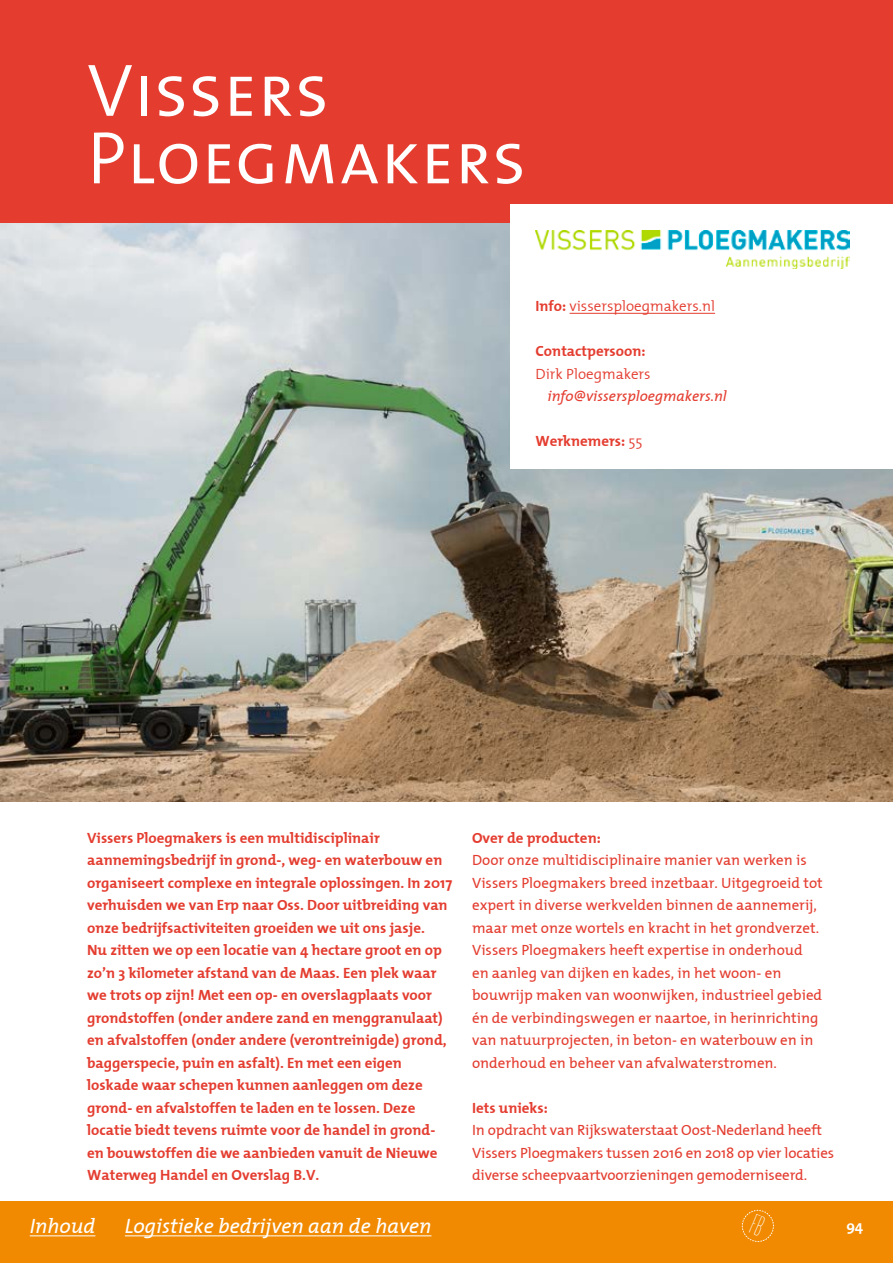
<style>
.page{position:relative;width:893px;height:1263px;background:#fff}
.page>*{position:absolute;margin:0;border:0;box-sizing:border-box;transform-origin:0 0}
.t1{font:75px/67.5px "The Mix Semi Light Caps";color:#fff}
.t2{font:italic 21px "The Mix";color:#fff}
.t3{font:700 15px/22.5px "The Mix";color:#e43d30}
.t4{font:15px/22.5px "The Mix";color:#e43d30}
.t5{font:300 15px "The Mix";color:#e43d30}
.t6{font:italic 15px "The Mix";color:#e43d30}
.t7{font:700 15px "The Mix";color:#fff}
.s1{font-weight:700}
.s2{font-weight:300}
</style>
<div class="page">
<img style="left:0;top:222px;width:893px;height:579px">
<div style="left:0;top:0;width:893px;height:222px;background:#e43d30"></div>
<div style="left:510px;top:204px;width:383px;height:265px;background:#fff"></div>
<hr style="left:570px;top:313px;width:145px;height:1px;background:#e43d30">
<img style="left:535px;top:230px;width:315px;height:39px">
<div style="left:0;top:1201px;width:893px;height:62px;background:#f18a00"></div>
<hr style="left:125px;top:1235px;width:306px;height:1px;background:#fff">
<hr style="left:30px;top:1235px;width:65px;height:1px;background:#fff">
<svg style="left:741px;top:1209px;width:34px;height:34px"></svg>
<h1 class="t1" style="left:87px;top:54px;width:441px">Vissers<br>Ploegmakers</h1>
<p class="t5" style="left:535px;top:294px;width:181px"><span class="s1">Info:</span> vissersploegmakers.nl</p>
<p class="t3" style="left:535px;top:339px;width:112px">Contactpersoon:</p>
<p class="t5" style="left:535px;top:361px;width:117px">Dirk Ploegmakers</p>
<p class="t6" style="left:547px;top:383px;width:181px">info@vissersploegmakers.nl</p>
<p class="t3" style="left:535px;top:429px;width:109px">Werknemers: <span class="s2">55</span></p>
<p class="t3" style="left:87px;top:826px;width:367px">Vissers Ploegmakers is een multidisciplinair aannemingsbedrijf in grond-, weg- en waterbouw en organiseert complexe en integrale oplossingen. In 2017 verhuisden we van Erp naar Oss. Door uitbreiding van onze bedrijfsactiviteiten groeiden we uit ons jasje.<br>Nu zitten we op een locatie van 4 hectare groot en op zo’n 3 kilometer afstand van de Maas. Een plek waar we trots op zijn! Met een op- en overslagplaats voor grondstoffen (onder andere zand en menggranulaat) en afvalstoffen (onder andere (verontreinigde) grond, baggerspecie, puin en asfalt). En met een eigen loskade waar schepen kunnen aanleggen om deze grond- en afvalstoffen te laden en te lossen. Deze locatie biedt tevens ruimte voor de handel in grond&shy;en bouwstoffen die we aanbieden vanuit de Nieuwe Waterweg Handel en Overslag B.V.</p>
<p class="t3" style="left:472px;top:826px;width:130px">Over de producten:</p>
<p class="t4" style="left:472px;top:848px;width:352px">Door onze multidisciplinaire manier van werken is Vissers Ploegmakers breed inzetbaar. Uitgegroeid tot expert in diverse werkvelden binnen de aannemerij, maar met onze wortels en kracht in het grondverzet.<br>Vissers Ploegmakers heeft expertise in onderhoud en aanleg van dijken en kades, in het woon- en bouwrijp maken van woonwijken, industrieel gebied én de verbindingswegen er naartoe, in herinrichting van natuurprojecten, in beton- en waterbouw en in onderhoud en beheer van afvalwaterstromen.</p>
<p class="t3" style="left:472px;top:1096px;width:77px">Iets unieks:</p>
<p class="t4" style="left:472px;top:1118px;width:364px">In opdracht van Rijkswaterstaat Oost-Nederland heeft<br>Vissers Ploegmakers tussen 2016 en 2018 op vier locaties diverse scheepvaartvoorzieningen gemoderniseerd.</p>
<h2 class="t2" style="left:30px;top:1208px;width:67px">Inhoud</h2>
<h2 class="t2" style="left:125px;top:1208px;width:308px">Logistieke bedrijven aan de haven</h2>
<p class="t7" style="left:846px;top:1213px;width:18px">94</p>
</div>
